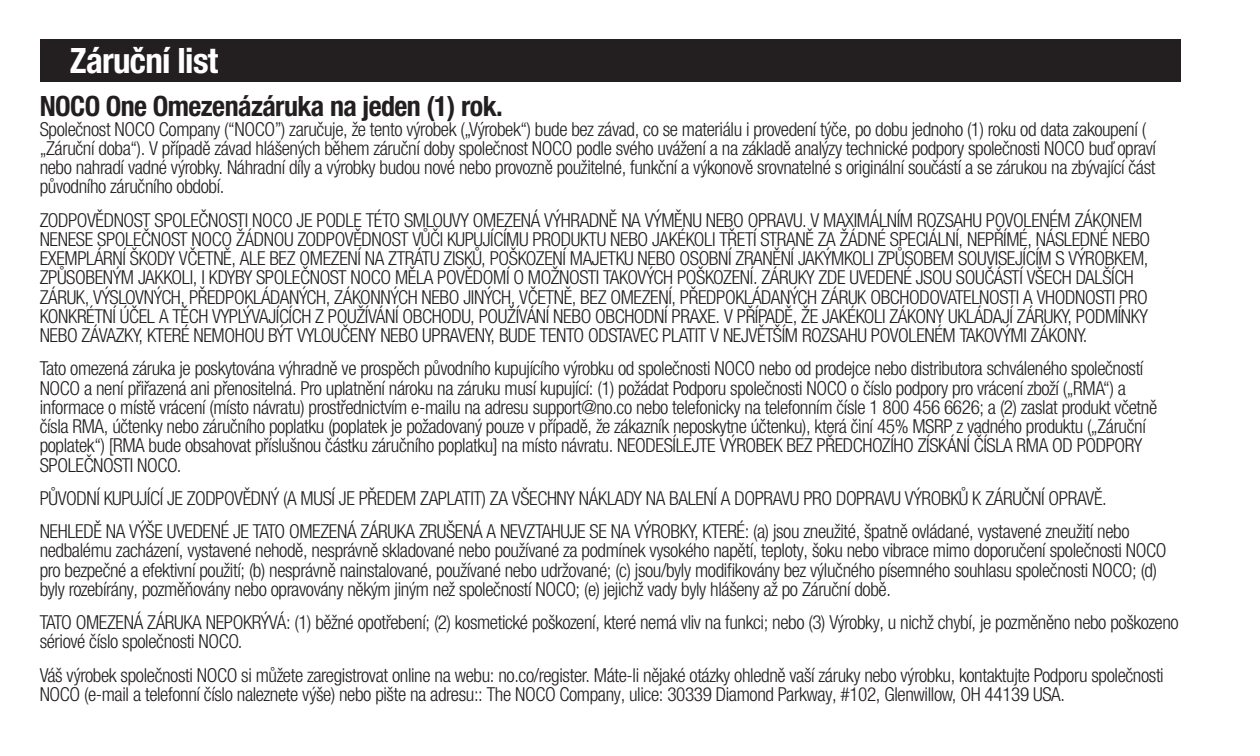
<style>
.page{position:relative;width:1260px;height:756px;background:#fff}
.page>*{position:absolute;margin:0;border:0;box-sizing:border-box;transform-origin:0 0}
.t1{font:700 condensed 35px "Helvetica Neue LTW1 G";letter-spacing:-.02em;color:#fff}
.NOCO_HN_Cond-Text{font:700 condensed 28px "Helvetica Neue LTW1 G";letter-spacing:-.02em;color:#231f20}
.NOCO_HN_Cond-Text-2{font:300 condensed 19.25px/19.2px "Helvetica Neue LTW1 G";letter-spacing:-.02em;color:#231f20}
</style>
<div class="page">
<div style="left:40px;top:40px;width:1141px;height:42px;background:#231f20"></div>
<p class="t1" style="left:70px;top:40px;width:150px">Záruční list</p>
<p class="NOCO_HN_Cond-Text" style="left:40px;top:90px;width:465px">NOCO One Omezenázáruka na jeden (1) rok.</p>
<p class="NOCO_HN_Cond-Text-2" style="left:40px;top:119px;width:1118px">Společnost NOCO Company (“NOCO”) zaručuje, že tento výrobek („Výrobek“) bude bez závad, co se materiálu i provedení týče, po dobu jednoho (1) roku od data zakoupení ( „Záruční doba“). V případě závad hlášených během záruční doby společnost NOCO podle svého uvážení a na základě analýzy technické podpory společnosti NOCO buď opraví nebo nahradí vadné výrobky. Náhradní díly a výrobky budou nové nebo provozně použitelné, funkční a výkonově srovnatelné s originální součástí a se zárukou na zbývající část původního záručního období.</p>
<p class="NOCO_HN_Cond-Text-2" style="left:40px;top:210px;width:1112px">ZODPOVĚDNOST SPOLEČNOSTI NOCO JE PODLE TÉTO SMLOUVY OMEZENÁ VÝHRADNĚ NA VÝMĚNU NEBO OPRAVU. V MAXIMÁLNÍM ROZSAHU POVOLENÉM ZÁKONEM NENESE SPOLEČNOST NOCO ŽÁDNOU ZODPOVĚDNOST VŮČI KUPUJÍCÍMU PRODUKTU NEBO JAKÉKOLI TŘETÍ STRANĚ ZA ŽÁDNÉ SPECIÁLNÍ, NEPŘÍMÉ, NÁSLEDNÉ NEBO EXEMPLÁRNÍ ŠKODY VČETNĚ, ALE BEZ OMEZENÍ NA ZTRÁTU ZISKŮ, POŠKOZENÍ MAJETKU NEBO OSOBNÍ ZRANĚNÍ JAKÝMKOLI ZPŮSOBEM SOUVISEJÍCÍM S VÝROBKEM, ZPŮSOBENÝM JAKKOLI, I KDYBY SPOLEČNOST NOCO MĚLA POVĚDOMÍ O MOŽNOSTI TAKOVÝCH POŠKOZENÍ. ZÁRUKY ZDE UVEDENÉ JSOU SOUČÁSTÍ VŠECH DALŠÍCH ZÁRUK, VÝSLOVNÝCH, PŘEDPOKLÁDANÝCH, ZÁKONNÝCH NEBO JINÝCH, VČETNĚ, BEZ OMEZENÍ, PŘEDPOKLÁDANÝCH ZÁRUK OBCHODOVATELNOSTI A VHODNOSTI PRO KONKRÉTNÍ ÚČEL A TĚCH VYPLÝVAJÍCÍCH Z POUŽÍVÁNÍ OBCHODU, POUŽÍVÁNÍ NEBO OBCHODNÍ PRAXE. V PŘÍPADĚ, ŽE JAKÉKOLI ZÁKONY UKLÁDAJÍ ZÁRUKY, PODMÍNKY NEBO ZÁVAZKY, KTERÉ NEMOHOU BÝT VYLOUČENY NEBO UPRAVENY, BUDE TENTO ODSTAVEC PLATIT V NEJVĚTŠÍM ROZSAHU POVOLENÉM TAKOVÝMI ZÁKONY.</p>
<p class="NOCO_HN_Cond-Text-2" style="left:40px;top:359px;width:1119px">Tato omezená záruka je poskytována výhradně ve prospěch původního kupujícího výrobku od společnosti NOCO nebo od prodejce nebo distributora schváleného společností NOCO a není přiřazená ani přenositelná. Pro uplatnění nároku na záruku musí kupující: (1) požádat Podporu společnosti NOCO o číslo podpory pro vrácení zboží („RMA“) a informace o místě vrácení (místo návratu) prostřednictvím e-mailu na adresu support@no.co nebo telefonicky na telefonním čísle 1 800 456 6626; a (2) zaslat produkt včetně čísla RMA, účtenky nebo záručního poplatku (poplatek je požadovaný pouze v případě, že zákazník neposkytne účtenku), která činí 45% MSRP z vadného produktu („Záruční poplatek“) [RMA bude obsahovat příslušnou částku záručního poplatku] na místo návratu. NEODESÍLEJTE VÝROBEK BEZ PŘEDCHOZÍHO ZÍSKÁNÍ ČÍSLA RMA OD PODPORY SPOLEČNOSTI NOCO.</p>
<p class="NOCO_HN_Cond-Text-2" style="left:40px;top:489px;width:1069px">PŮVODNÍ KUPUJÍCÍ JE ZODPOVĚDNÝ (A MUSÍ JE PŘEDEM ZAPLATIT) ZA VŠECHNY NÁKLADY NA BALENÍ A DOPRAVU PRO DOPRAVU VÝROBKŮ K ZÁRUČNÍ OPRAVĚ.</p>
<p class="NOCO_HN_Cond-Text-2" style="left:40px;top:522px;width:1128px">NEHLEDĚ NA VÝŠE UVEDENÉ JE TATO OMEZENÁ ZÁRUKA ZRUŠENÁ A NEVZTAHUJE SE NA VÝROBKY, KTERÉ: (a) jsou zneužité, špatně ovládané, vystavené zneužití nebo nedbalému zacházení, vystavené nehodě, nesprávně skladované nebo používané za podmínek vysokého napětí, teploty, šoku nebo vibrace mimo doporučení společnosti NOCO pro bezpečné a efektivní použití; (b) nesprávně nainstalované, používané nebo udržované; (c) jsou/byly modifikovány bez výlučného písemného souhlasu společnosti NOCO; (d) byly rozebírány, pozměňovány nebo opravovány někým jiným než společností NOCO; (e) jejichž vady byly hlášeny až po Záruční době.</p>
<p class="NOCO_HN_Cond-Text-2" style="left:40px;top:613px;width:1141px">TATO OMEZENÁ ZÁRUKA NEPOKRÝVÁ: (1) běžné opotřebení; (2) kosmetické poškození, které nemá vliv na funkci; nebo (3) Výrobky, u nichž chybí, je pozměněno nebo poškozeno sériové číslo společnosti NOCO.</p>
<p class="NOCO_HN_Cond-Text-2" style="left:40px;top:665px;width:1126px">Váš výrobek společnosti NOCO si můžete zaregistrovat online na webu: no.co/register. Máte-li nějaké otázky ohledně vaší záruky nebo výrobku, kontaktujte Podporu společnosti<br>NOCO (e-mail a telefonní číslo naleznete výše) nebo pište na adresu:: The NOCO Company, ulice: 30339 Diamond Parkway, #102, Glenwillow, OH 44139 USA.</p>
</div>
